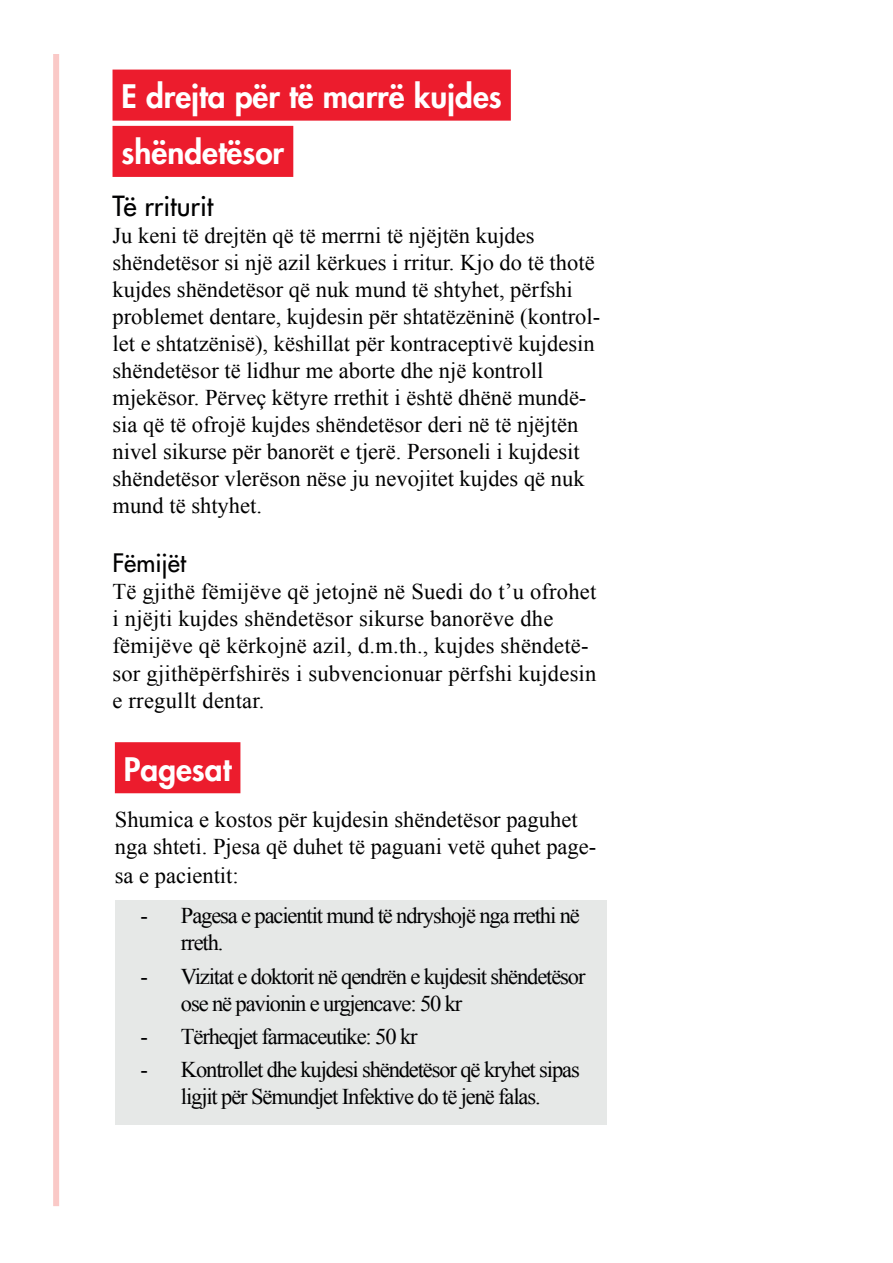
<style>
.page{position:relative;width:893px;height:1263px;background:#fff}
.page>*{position:absolute;margin:0;border:0;box-sizing:border-box;transform-origin:0 0}
.t1{font:800 31.5px/56.2px "Futura Std";color:#fff}
.t2{font:500 27px "Futura Std";color:#000001}
.t3{font:500 24.75px "Futura Std";color:#000001}
.t4{font:22.5px/27px "Times New Roman";color:#000001}
.t5{font:22.5px/27px "Times New Roman";letter-spacing:-.05em;color:#000001}
</style>
<div class="page">
<div style="left:113px;top:70px;width:398px;height:51px;background:#ec1c2d"></div>
<div style="left:113px;top:126px;width:180px;height:51px;background:#ec1c2d"></div>
<div style="left:115px;top:900px;width:491px;height:225px;background:#e6e8e7"></div>
<div style="left:115px;top:742px;width:125px;height:51px;background:#ec1c2d"></div>
<hr style="left:115px;top:1143px;width:455px;height:1px;background:#ec1c2d">
<div style="left:53px;top:54px;width:6px;height:1152px;background:#fac9c7"></div>
<h1 class="t1" style="left:122px;top:68px;width:382px">E drejta për të marrë kujdes shëndetësor</h1>
<p class="t2" style="left:113px;top:189px;width:102px">Të rriturit</p>
<p class="t4" style="left:113px;top:221px;width:489px">Ju keni të drejtën që të merrni të njëjtën kujdes shëndetësor si një azil kërkues i rritur. Kjo do të thotë kujdes shëndetësor që nuk mund të shtyhet, përfshi problemet dentare, kujdesin për shtatëzëninë (kontrol&shy;let e shtatzënisë), këshillat për kontraceptivë kujdesin shëndetësor të lidhur me aborte dhe një kontroll mjekësor. Përveç këtyre rrethit i është dhënë mundë&shy;sia që të ofrojë kujdes shëndetësor deri në të njëjtën nivel sikurse për banorët e tjerë. Personeli i kujdesit shëndetësor vlerëson nëse ju nevojitet kujdes që nuk mund të shtyhet.</p>
<p class="t3" style="left:113px;top:548px;width:75px">Fëmijët</p>
<p class="t4" style="left:113px;top:578px;width:485px">Të gjithë fëmijëve që jetojnë në Suedi do t’u ofrohet i njëjti kujdes shëndetësor sikurse banorëve dhe fëmijëve që kërkojnë azil, d.m.th., kujdes shëndetë&shy;sor gjithëpërfshirës i subvencionuar përfshi kujdesin e rregullt dentar.</p>
<h1 class="t1" style="left:124px;top:741px;width:109px">Pagesat</h1>
<p class="t4" style="left:115px;top:805px;width:483px">Shumica e kostos për kujdesin shëndetësor paguhet nga shteti. Pjesa që duhet të paguani vetë quhet page-</p>
<p class="t4" style="left:115px;top:862px;width:125px">sa e pacientit:</p>
<p class="t5" style="left:181px;top:902px;width:400px;text-indent:-41px">- Pagesa e pacientit mund të ndryshojë nga rrethi në rreth.</p>
<p class="t5" style="left:181px;top:962px;width:406px;text-indent:-41px">- Vizitat e doktorit në qendrën e kujdesit shëndetësor ose në pavionin e urgjencave: 50 kr</p>
<p class="t5" style="left:140px;top:1023px;width:279px">- Tërheqjet farmaceutike: 50 kr</p>
<p class="t5" style="left:140px;top:1056px;width:441px;text-align:center">- Kontrollet dhe kujdesi shëndetësor që kryhet sipas ligjit për Sëmundjet Infektive do të jenë falas.</p>
</div>
